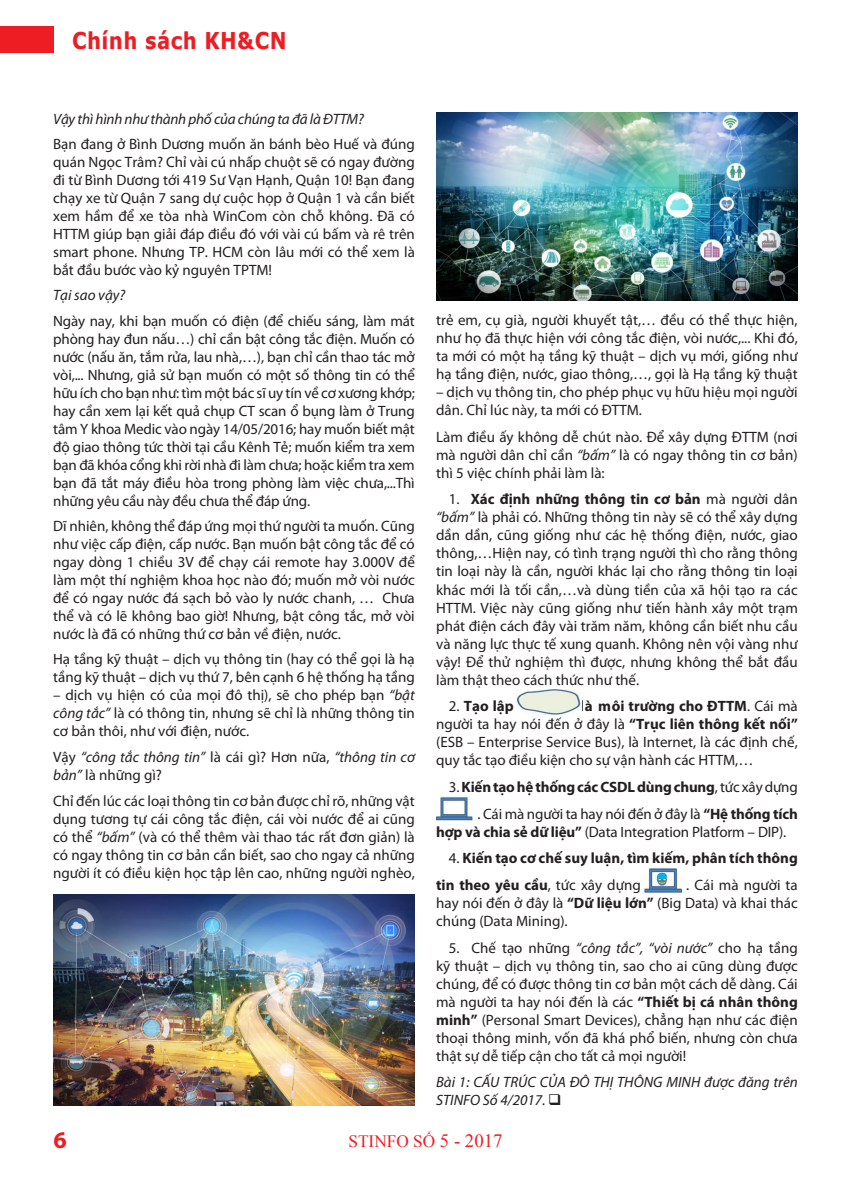
<style>
.page{position:relative;width:851px;height:1191px;background:#fff}
.page>*{position:absolute;margin:0;border:0;box-sizing:border-box;transform-origin:0 0}
.t1{font:700 24px "Myriad Pro";color:#ee1d23}
.t2{font:700 23.1px "Tahoma";letter-spacing:.05em;color:#ee1d23;scale:.91 1}
.t3{font:17.25px "Times New Roman";color:#ee1d23}
.t4{font:15px/18px "Myriad Pro";color:#231f20;text-align:justify}
.t5{font:700 15px/27px "Myriad Pro";color:#231f20;text-align:right}
.t6{font:italic 15px/18px "Myriad Pro";color:#231f20}
.s1{font-style:italic}
.s2{font-style:normal}
.s3{font-weight:700}
.s4{font-weight:400}
.s5{font-weight:400;color:#fff}
.s6{font-size:18.75px}
</style>
<div class="page">
<div style="left:0;top:26px;width:53px;height:27px;background:#ee1d23"></div>
<img style="left:516px;top:689px;width:65px;height:25px">
<img style="left:436px;top:796px;width:37px;height:26px">
<img style="left:642px;top:867px;width:41px;height:27px">
<img style="left:436px;top:113px;width:361px;height:187px">
<img style="left:53px;top:894px;width:362px;height:212px">
<h2 class="t2" style="left:72px;top:24px;width:237px">Chính sách KH&amp;CN</h2>
<p class="t6" style="left:53px;top:110px;width:312px">Vậy thì hình như thành phố của chúng ta đã là ĐTTM?</p>
<p class="t4" style="left:53px;top:135px;width:363px">Bạn đang ở Bình Dương muốn ăn bánh bèo Huế và đúng quán Ngọc Trâm? Chỉ vài cú nhấp chuột sẽ có ngay đường đi từ Bình Dương tới 419 Sư Vạn Hạnh, Quận 10! Bạn đang chạy xe từ Quận 7 sang dự cuộc họp ở Quận 1 và cần biết xem hầm để xe tòa nhà WinCom còn chỗ không. Đã có HTTM giúp bạn giải đáp điều đó với vài cú bấm và rê trên smart phone. Nhưng TP. HCM còn lâu mới có thể xem là bắt đầu bước vào kỷ nguyên TPTM!</p>
<p class="t6" style="left:53px;top:286px;width:74px">Tại sao vậy?</p>
<p class="t4" style="left:53px;top:311px;width:363px">Ngày nay, khi bạn muốn có điện (để chiếu sáng, làm mát phòng hay đun nấu…) chỉ cần bật công tắc điện. Muốn có nước (nấu ăn, tắm rửa, lau nhà,…), bạn chỉ cần thao tác mở vòi,... Nhưng, giả sử bạn muốn có một số thông tin có thể hữu ích cho bạn như: tìm một bác sĩ uy tín về cơ xương khớp; hay cần xem lại kết quả chụp CT scan ổ bụng làm ở Trung tâm Y khoa Medic vào ngày 14/05/2016; hay muốn biết mật độ giao thông tức thời tại cầu Kênh Tẻ; muốn kiểm tra xem bạn đã khóa cổng khi rời nhà đi làm chưa; hoặc kiểm tra xem bạn đã tắt máy điều hòa trong phòng làm việc chưa,...Thì những yêu cầu này đều chưa thể đáp ứng.</p>
<p class="t4" style="left:53px;top:517px;width:363px">Dĩ nhiên, không thể đáp ứng mọi thứ người ta muốn. Cũng như việc cấp điện, cấp nước. Bạn muốn bật công tắc để có ngay dòng 1 chiều 3V để chạy cái remote hay 3.000V để làm một thí nghiệm khoa học nào đó; muốn mở vòi nước để có ngay nước đá sạch bỏ vào ly nước chanh, … Chưa thể và có lẽ không bao giờ! Nhưng, bật công tắc, mở vòi nước là đã có những thứ cơ bản về điện, nước.</p>
<p class="t4" style="left:53px;top:650px;width:363px">Hạ tầng kỹ thuật – dịch vụ thông tin (hay có thể gọi là hạ tầng kỹ thuật – dịch vụ thứ 7, bên cạnh 6 hệ thống hạ tầng</p>
<p class="t4" style="left:53px;top:686px;width:363px">– dịch vụ hiện có của mọi đô thị), sẽ cho phép bạn <span class="s1">“bật công tắc”</span> là có thông tin, nhưng sẽ chỉ là những thông tin cơ bản thôi, như với điện, nước.</p>
<p class="t6" style="left:53px;top:747px;width:363px"><span class="s2">Vậy</span> “công tắc thông tin” <span class="s2">là cái gì? Hơn nữa,</span> “thông tin cơ bản” <span class="s2">là những gì?</span></p>
<p class="t4" style="left:53px;top:792px;width:363px">Chỉ đến lúc các loại thông tin cơ bản được chỉ rõ, những vật dụng tương tự cái công tắc điện, cái vòi nước để ai cũng có thể <span class="s1">“bấm”</span> (và có thể thêm vài thao tác rất đơn giản) là có ngay thông tin cơ bản cần biết, sao cho ngay cả những người ít có điều kiện học tập lên cao, những người nghèo,</p>
<p class="t4" style="left:436px;top:311px;width:363px">trẻ em, cụ già, người khuyết tật,… đều có thể thực hiện, như họ đã thực hiện với công tắc điện, vòi nước,... Khi đó, ta mới có một hạ tầng kỹ thuật – dịch vụ mới, giống như hạ tầng điện, nước, giao thông,…, gọi là Hạ tầng kỹ thuật</p>
<p class="t4" style="left:436px;top:383px;width:363px">– dịch vụ thông tin, cho phép phục vụ hữu hiệu mọi người dân. Chỉ lúc này, ta mới có ĐTTM.</p>
<p class="t4" style="left:436px;top:428px;width:363px">Làm điều ấy không dễ chút nào. Để xây dựng ĐTTM (nơi mà người dân chỉ cần <span class="s1">“bấm”</span> là có ngay thông tin cơ bản) thì 5 việc chính phải làm là:</p>
<p class="t4" style="left:436px;top:490px;width:363px;text-indent:13px">1. <span class="s3">Xác định những thông tin cơ bản</span> mà người dân <span class="s1">“bấm”</span> là phải có. Những thông tin này sẽ có thể xây dựng dần dần, cũng giống như các hệ thống điện, nước, giao thông,…Hiện nay, có tình trạng người thì cho rằng thông tin loại này là cần, người khác lại cho rằng thông tin loại khác mới là tối cần,…và dùng tiền của xã hội tạo ra các HTTM. Việc này cũng giống như tiến hành xây một trạm phát điện cách đây vài trăm năm, không cần biết nhu cầu và năng lực thực tế xung quanh. Không nên vội vàng như vậy! Để thử nghiệm thì được, nhưng không thể bắt đầu làm thật theo cách thức như thế.</p>
<p class="t5" style="left:449px;top:692px;width:66px"><span class="s4">2.</span> Tạo lập</p>
<p class="t4" style="left:436px;top:697px;width:363px;text-indent:144px"><span class="s3">là môi trường cho ĐTTM</span>. Cái mà người ta hay nói đến ở đây là <span class="s3">“Trục liên thông kết nối” </span>(ESB – Enterprise Service Bus), là Internet, là các định chế, quy tắc tạo điều kiện cho sự vận hành các HTTM,…</p>
<p class="t5" style="left:436px;top:772px;width:363px"><span class="s4">3.</span> Kiến tạo hệ thống các CSDL dùng chung<span class="s4">, tức xây dựng<br></span><span class="s5">AAAA</span><span class="s4">. Cái mà người ta hay nói đến ở đây là</span> “Hệ thống tích</p>
<p class="t4" style="left:436px;top:822px;width:351px"><span class="s3">hợp và chia sẻ dữ liệu”</span> (Data Integration Platform – DIP).</p>
<p class="t5" style="left:436px;top:844px;width:363px"><span class="s4">4.</span> Kiến tạo cơ chế suy luận, tìm kiếm, phân tích thông tin theo yêu cầu<span class="s4">, tức xây dựng</span> <span class="s5">AAAA</span><span class="s4">. Cái mà người ta</span></p>
<p class="t4" style="left:436px;top:894px;width:363px">hay nói đến ở đây là <span class="s3">“Dữ liệu lớn”</span> (Big Data) và khai thác chúng (Data Mining).</p>
<p class="t4" style="left:436px;top:938px;width:363px;text-indent:13px">5. Chế tạo những <span class="s1">“công tắc”, “vòi nước”</span> cho hạ tầng kỹ thuật – dịch vụ thông tin, sao cho ai cũng dùng được chúng, để có được thông tin cơ bản một cách dễ dàng. Cái mà người ta hay nói đến là các <span class="s3">“Thiết bị cá nhân thông minh”</span> (Personal Smart Devices), chẳng hạn như các điện thoại thông minh, vốn đã khá phổ biến, nhưng còn chưa thật sự dễ tiếp cận cho tất cả mọi người!</p>
<p class="t6" style="left:436px;top:1073px;width:363px">Bài 1: CẤU TRÚC CỦA ĐÔ THỊ THÔNG MINH được đăng trên<br>STINFO Số 4/2017. ❑</p>
<p class="t1" style="left:53px;top:1124px;width:15px">6</p>
<p class="t3" style="left:348px;top:1130px;width:155px">STINFO SỐ <span class="s6">5 - 2017</span></p>
</div>
